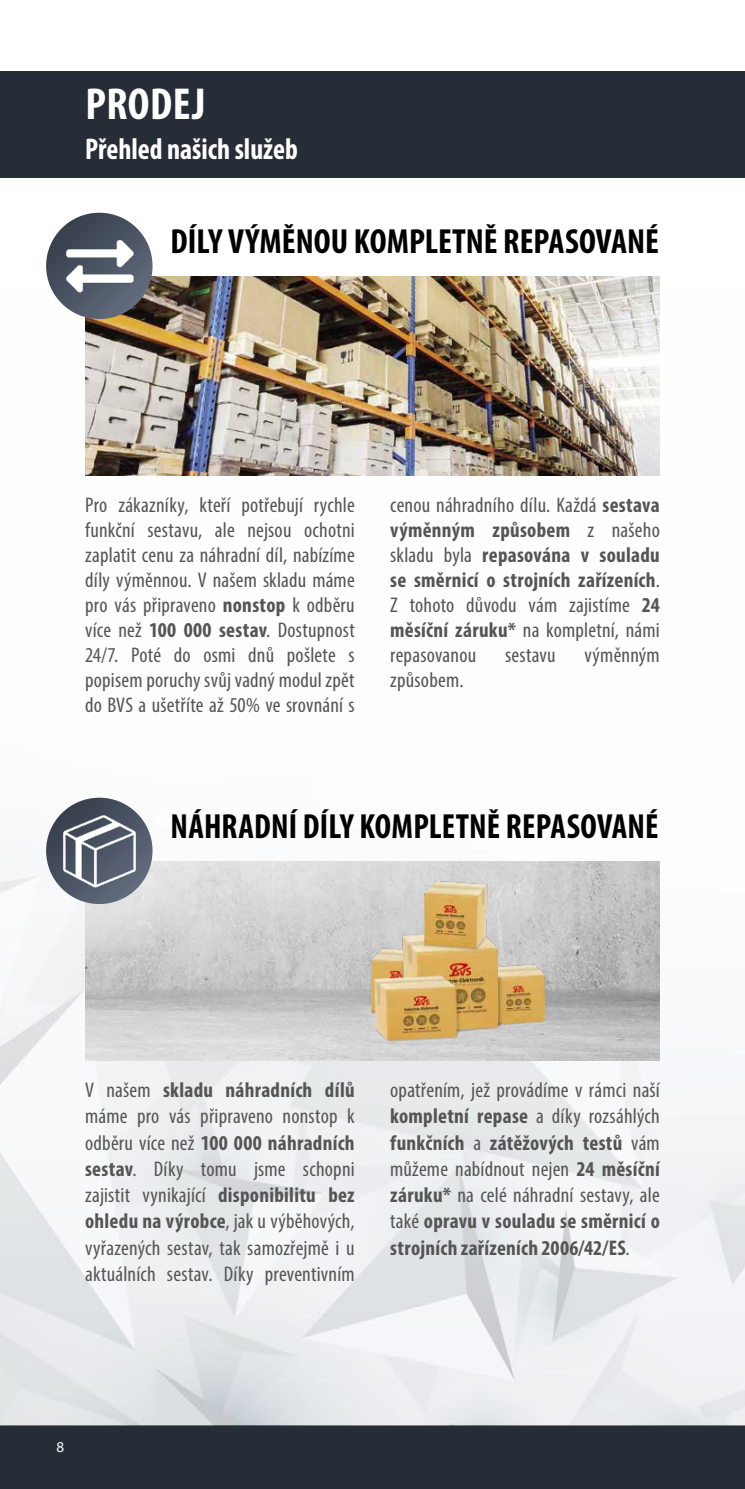
<style>
.page{position:relative;width:745px;height:1489px;background:#fff}
.page>*{position:absolute;margin:0;border:0;box-sizing:border-box;transform-origin:0 0}
.t1{font:700 condensed 45px "Myriad Pro";letter-spacing:.01em;color:#fff}
.t2{font:700 condensed 35px "Myriad Pro";color:#000}
.t3{font:700 condensed 30px "Myriad Pro";color:#fff;scale:.95 1}
.t4{font:condensed 21.25px/25px "Myriad Pro";letter-spacing:.01em;color:#555;text-align:justify}
.t5{font:700 condensed 21.25px/26.2px "Myriad Pro";letter-spacing:.015em;color:#555;text-align:justify}
.t6{font:15px "Myriad Pro";color:#fff}
.s1{font-weight:700}
.s2{font-weight:400}
</style>
<div class="page">
<div style="left:0;top:1424px;width:744px;height:64px;background:#272d37"></div>
<img style="left:0;top:288px;width:744px;height:1136px">
<img style="left:85px;top:861px;width:574px;height:198px">
<div style="left:0;top:71px;width:744px;height:106px;background:#272d37"></div>
<img style="left:85px;top:276px;width:574px;height:199px">
<img style="left:46px;top:213px;width:106px;height:106px;border-radius:53px">
<img style="left:46px;top:797px;width:106px;height:107px;border-radius:53px">
<img style="left:352px;top:877px;width:209px;height:167px">
<h1 class="t1" style="left:85px;top:76px;width:121px">PRODEJ</h1>
<h3 class="t3" style="left:85px;top:130px;width:225px">Přehled našich služeb</h3>
<h2 class="t2" style="left:170px;top:219px;width:489px">DÍLY VÝMĚNOU KOMPLETNĚ REPASOVANÉ</h2>
<p class="t4" style="left:85px;top:492px;width:271px">Pro zákazníky, kteří potřebují rychle funkční sestavu, ale nejsou ochotni zaplatit cenu za náhradní díl, nabízíme díly výměnnou. V našem skladu máme pro vás připraveno <span class="s1">nonstop</span> k odběru více než <span class="s1">100 000 sestav</span>. Dostupnost 24/7. Poté do osmi dnů pošlete s popisem poruchy svůj vadný modul zpět do BVS a ušetříte až 50% ve srovnání s</p>
<p class="t4" style="left:390px;top:492px;width:271px">cenou náhradního dílu. Každá <span class="s1">sestava výměnným způsobem</span> z našeho skladu byla <span class="s1">repasována v souladu se směrnicí o strojních zařízeních</span>.<br>Z tohoto důvodu vám zajistíme <span class="s1">24 měsíční záruku*</span> na kompletní, námi repasovanou</p>
<p class="t4" style="left:504px;top:642px;width:52px">sestavu</p>
<p class="t4" style="left:584px;top:642px;width:77px">výměnným</p>
<p class="t4" style="left:390px;top:667px;width:75px">způsobem.</p>
<h2 class="t2" style="left:170px;top:804px;width:489px">NÁHRADNÍ DÍLY KOMPLETNĚ REPASOVANÉ</h2>
<p class="t4" style="left:85px;top:1076px;width:271px;line-height:26.2px">V našem <span class="s1">skladu náhradních dílů </span>máme pro vás připraveno nonstop k odběru více než <span class="s1">100 000 náhradních sestav</span>. Díky tomu jsme schopni zajistit vynikající <span class="s1">disponibilitu bez ohledu na výrobce</span>, jak u výběhových, vyřazených sestav, tak samozřejmě i u aktuálních sestav. Díky preventivním</p>
<p class="t5" style="left:390px;top:1076px;width:271px"><span class="s2">opatřením, jež provádíme v rámci naší </span>kompletní repase <span class="s2">a díky rozsáhlých </span>funkčních <span class="s2">a</span> zátěžových testů <span class="s2">vám můžeme nabídnout nejen</span> 24 měsíční záruku* <span class="s2">na celé náhradní sestavy, ale také</span> opravu v souladu se směrnicí o strojních zařízeních 2006/42/ES<span class="s2">.</span></p>
<p class="t6" style="left:56px;top:1437px;width:9px">8</p>
</div>
